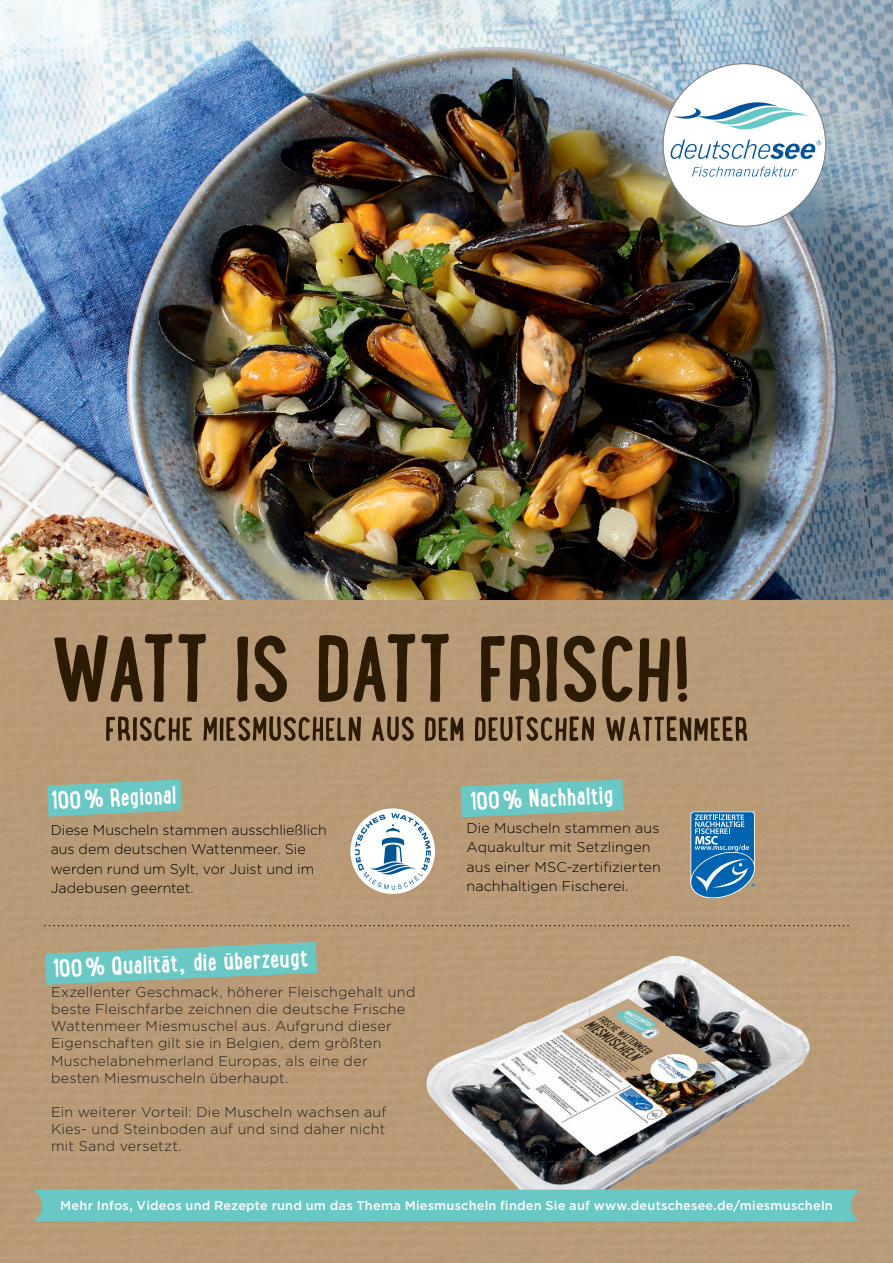
<style>
.page{position:relative;width:893px;height:1263px;background:#fff}
.page>*{position:absolute;margin:0;border:0;box-sizing:border-box;transform-origin:0 0}
.t1{font:700 27.6px "Lunch Box";color:#fff}
.t2{font:300 14.25px/17.1px "Gotham";letter-spacing:.02em;color:#231f20}
.t3{font:300 14.25px/19.5px "Gotham";letter-spacing:.005em;color:#000}
.t4{font:500 12.75px "Gotham";letter-spacing:.015em;color:#fff}
</style>
<div class="page">
<div style="left:0;top:600px;width:788px;height:347px;background:#b89a76"></div>
<div style="left:788px;top:600px;width:105px;height:663px;background:#b89a76"></div>
<img style="left:0;top:0;width:893px;height:600px">
<div style="left:350px;top:808px;width:85px;height:86px;background:#fff;border-radius:50%"></div>
<svg style="left:355px;top:813px;width:76px;height:77px"></svg>
<img style="left:521px;top:956px;width:289px;height:103px">
<img style="left:426px;top:1025px;width:95px;height:137px">
<img style="left:521px;top:1058px;width:145px;height:104px">
<img style="left:666px;top:1058px;width:97px;height:95px">
<img style="left:763px;top:1058px;width:42px;height:35px">
<img style="left:493px;top:1161px;width:161px;height:28px">
<div style="left:33px;top:1189px;width:827px;height:32px;background:#69c8c3"></div>
<svg style="left:663px;top:63px;width:163px;height:164px"></svg>
<img style="left:54px;top:634px;width:633px;height:68px">
<img style="left:106px;top:716px;width:641px;height:25px">
<svg style="left:687px;top:811px;width:71px;height:90px;background:#4f89b3"></svg>
<svg style="left:45px;top:942px;width:272px;height:43px;background:#7fbbad"></svg>
<img style="left:44px;top:925px;width:805px;height:1px">
<svg style="left:47px;top:779px;width:135px;height:38px;background:#78bfb4"></svg>
<svg style="left:460px;top:779px;width:164px;height:38px;background:#78bfb3"></svg>
<h1 class="t1" style="left:51px;top:781px;width:127px;rotate:-2deg">100 % Regional</h1>
<p class="t3" style="left:51px;top:820px;width:278px">Diese Muscheln stammen ausschließlich aus dem deutschen Wattenmeer. Sie werden rund um Sylt, vor Juist und im<br>Jadebusen geerntet.</p>
<h1 class="t1" style="left:53px;top:949px;width:257px;rotate:-2deg">100 % Qualität, die überzeugt</h1>
<p class="t2" style="left:51px;top:983px;width:366px">Exzellenter Geschmack, höherer Fleischgehalt und beste Fleischfarbe zeichnen die deutsche Frische Wattenmeer Miesmuschel aus. Aufgrund dieser Eigenschaften gilt sie in Belgien, dem größten Muschelabnehmerland Europas, als eine der besten Miesmuscheln überhaupt.</p>
<p class="t2" style="left:51px;top:1103px;width:337px;text-align:justify">Ein weiterer Vorteil: Die Muscheln wachsen auf Kies- und Steinboden auf und sind daher nicht mit Sand versetzt.</p>
<h1 class="t1" style="left:470px;top:782px;width:148px;rotate:-2deg">100 % Nachhaltig</h1>
<p class="t3" style="left:466px;top:817px;width:196px">Die Muscheln stammen aus<br>Aquakultur mit Setzlingen aus einer MSC-zertifizierten nachhaltigen Fischerei.</p>
<p class="t4" style="left:60px;top:1197px;width:774px">Mehr Infos, Videos und Rezepte rund um das Thema Miesmuscheln finden Sie auf www.deutschesee.de/miesmuscheln</p>
</div>
